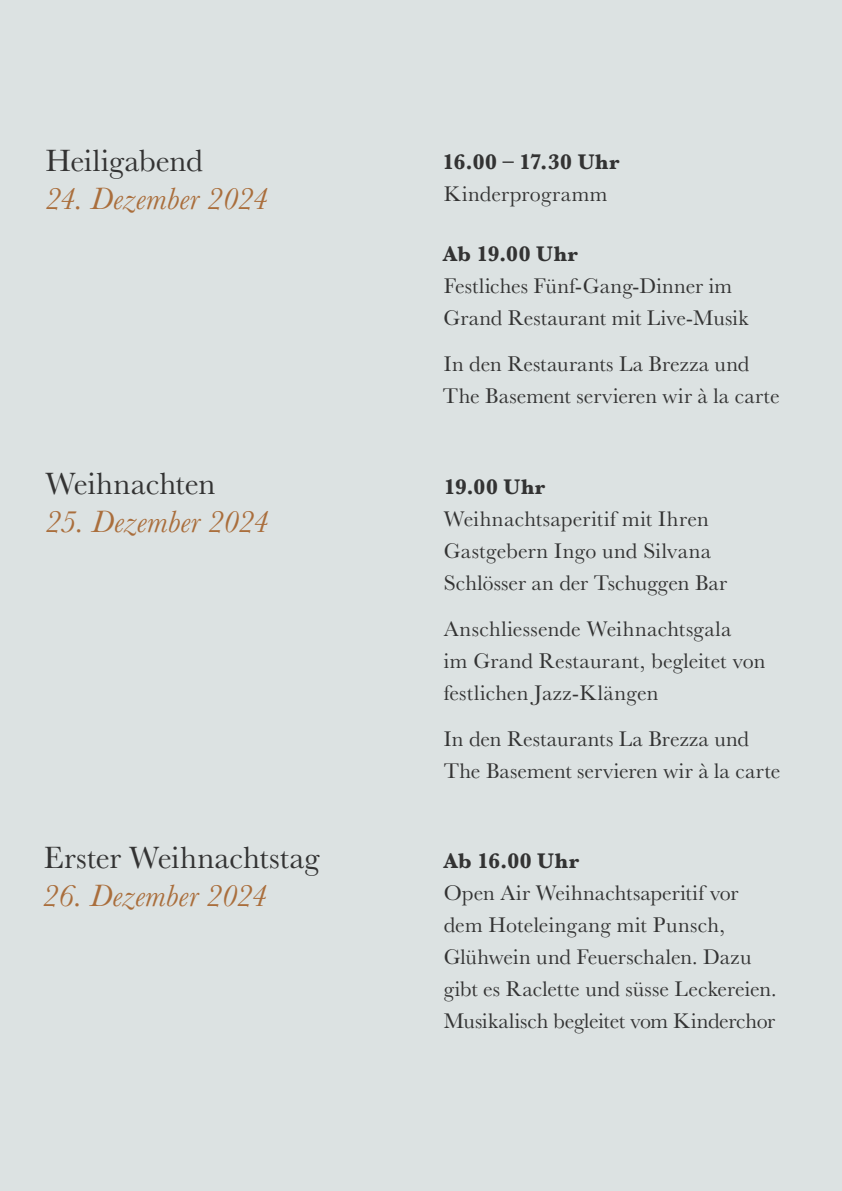
<style>
.page{position:relative;width:842px;height:1191px;background:#dce2e2}
.page>*{position:absolute;margin:0;border:0;box-sizing:border-box;transform-origin:0 0}
.t1{font:italic 32px "Baskerville";letter-spacing:-.01em;color:#aa6e3c}
.t2{font:32px "Baskerville";color:#333}
.t3{font:22px/32px "Baskerville";letter-spacing:.005em;color:#333}
.t4{font:700 22px "Baskerville";letter-spacing:.025em;color:#333}
</style>
<div class="page">
<h1 class="t2" style="left:45px;top:140px;width:159px">Heiligabend</h1>
<h1 class="t1" style="left:45px;top:177px;width:224px">24. Dezember 2024</h1>
<h1 class="t2" style="left:45px;top:463px;width:172px">Weihnachten</h1>
<h1 class="t1" style="left:45px;top:500px;width:225px">25. Dezember 2024</h1>
<h1 class="t2" style="left:44px;top:837px;width:277px">Erster Weihnachtstag</h1>
<h1 class="t1" style="left:43px;top:874px;width:225px">26. Dezember 2024</h1>
<p class="t4" style="left:442px;top:146px;width:179px">16.00 – 17.30 Uhr</p>
<p class="t3" style="left:444px;top:178px;width:165px">Kinderprogramm</p>
<p class="t4" style="left:443px;top:238px;width:137px">Ab 19.00 Uhr</p>
<p class="t3" style="left:444px;top:270px;width:307px">Festliches Fünf-Gang-Dinner im<br>Grand Restaurant mit Live-Musik</p>
<p class="t3" style="left:443px;top:348px;width:338px">In den Restaurants La Brezza und<br>The Basement servieren wir à la carte</p>
<p class="t4" style="left:444px;top:471px;width:103px">19.00 Uhr</p>
<p class="t3" style="left:444px;top:503px;width:285px">Weihnachtsaperitif mit Ihren<br>Gastgebern Ingo und Silvana<br>Schlösser an der Tschuggen Bar</p>
<p class="t3" style="left:444px;top:613px;width:323px">Anschliessende Weihnachtsgala<br>im Grand Restaurant, begleitet von festlichen Jazz-Klängen</p>
<p class="t3" style="left:444px;top:723px;width:338px">In den Restaurants La Brezza und<br>The Basement servieren wir à la carte</p>
<p class="t4" style="left:444px;top:845px;width:137px">Ab 16.00 Uhr</p>
<p class="t3" style="left:444px;top:877px;width:335px">Open Air Weihnachtsaperitif vor dem Hoteleingang mit Punsch, Glühwein und Feuerschalen. Dazu gibt es Raclette und süsse Leckereien.<br>Musikalisch begleitet vom Kinderchor</p>
</div>
